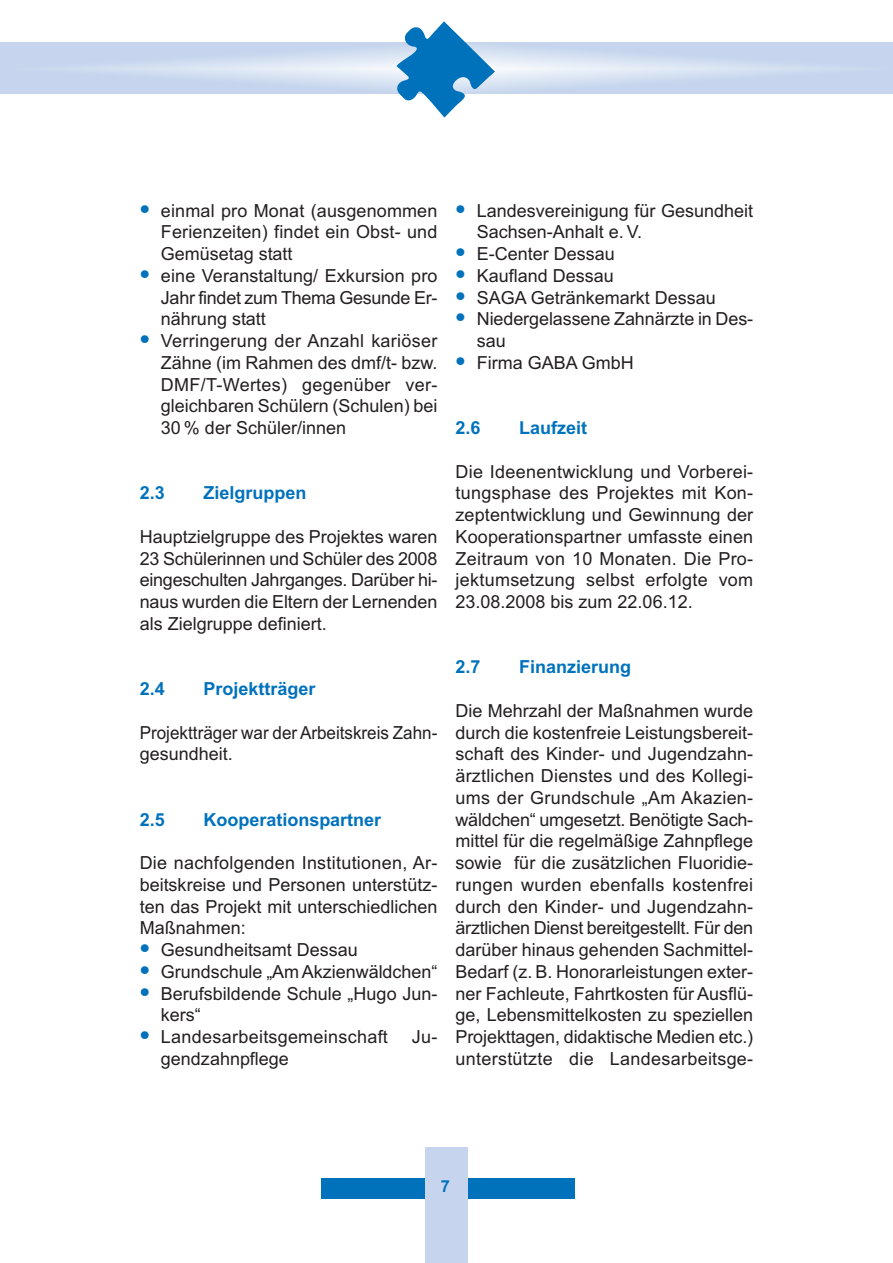
<style>
.page{position:relative;width:893px;height:1263px;background:#fff}
.page>*{position:absolute;margin:0;border:0;box-sizing:border-box;transform-origin:0 0}
.t1{font:18px/21.8px "Arial";color:#231f20;text-align:justify}
.t2{font:700 18px "Arial";color:#0072bc}
.t3{font:18px/21.8px "Arial";color:#231f20;scale:.95 1}
.t4{font:700 16.5px "Arial";color:#0072bc}
</style>
<div class="page">
<svg style="left:0;top:43px;width:893px;height:51px;background:#cddbef"></svg>
<div style="left:321px;top:1179px;width:253px;height:20px;background:#0072bc"></div>
<div style="left:425px;top:1147px;width:43px;height:116px;background:#c6d5ed"></div>
<svg style="left:394px;top:21px;width:101px;height:97px"></svg>
<p class="t1" style="left:161px;top:199px;width:278px;text-indent:-21px"><sup>●</sup> einmal pro Monat (ausgenommen Ferienzeiten) findet ein Obst- und Gemüsetag statt</p>
<p class="t1" style="left:161px;top:265px;width:278px;text-indent:-21px"><sup>●</sup> eine Veranstaltung/ Exkursion pro Jahr findet zum Thema Gesunde Er&shy;nährung statt</p>
<p class="t1" style="left:161px;top:330px;width:278px;text-indent:-21px"><sup>●</sup> Verringerung der Anzahl kariöser Zähne (im Rahmen des dmf/t- bzw.<br>DMF/T-Wertes) gegenüber ver&shy;gleichbaren Schülern (Schulen) bei 30 % der Schüler/innen</p>
<p class="t2" style="left:140px;top:483px;width:27px">2.3</p>
<p class="t2" style="left:203px;top:483px;width:105px">Zielgruppen</p>
<p class="t1" style="left:140px;top:526px;width:299px">Hauptzielgruppe des Projektes waren 23 Schülerinnen und Schüler des 2008 eingeschulten Jahrganges. Darüber hi&shy;naus wurden die Eltern der Lernenden als Zielgruppe definiert.</p>
<p class="t2" style="left:140px;top:678px;width:27px">2.4</p>
<p class="t2" style="left:203px;top:678px;width:114px">Projektträger</p>
<p class="t3" style="left:140px;top:721px;width:315px">Projektträger war der Arbeitskreis Zahn&shy;gesundheit.</p>
<p class="t2" style="left:140px;top:809px;width:27px">2.5</p>
<p class="t2" style="left:203px;top:809px;width:179px">Kooperationspartner</p>
<p class="t1" style="left:140px;top:852px;width:299px">Die nachfolgenden Institutionen, Ar&shy;beitskreise und Personen unterstütz&shy;ten das Projekt mit unterschiedlichen Maßnahmen:</p>
<p class="t1" style="left:140px;top:939px;width:220px"><sup>●</sup> Gesundheitsamt Dessau</p>
<p class="t1" style="left:140px;top:961px;width:299px"><sup>●</sup> Grundschule „Am Akzienwäldchen“</p>
<p class="t1" style="left:161px;top:982px;width:278px;text-indent:-21px"><sup>●</sup> Berufsbildende Schule „Hugo Jun&shy;kers“</p>
<p class="t1" style="left:140px;top:1026px;width:250px"><sup>●</sup> Landesarbeitsgemeinschaft</p>
<p class="t1" style="left:412px;top:1026px;width:27px">Ju-</p>
<p class="t1" style="left:161px;top:1048px;width:129px">gendzahnpflege</p>
<p class="t1" style="left:477px;top:199px;width:278px;text-indent:-21px"><sup>●</sup> Landesvereinigung für Gesundheit<br>Sachsen-Anhalt e. V.</p>
<p class="t1" style="left:455px;top:243px;width:161px"><sup>●</sup> E-Center Dessau</p>
<p class="t1" style="left:455px;top:265px;width:160px"><sup>●</sup> Kaufland Dessau</p>
<p class="t1" style="left:455px;top:286px;width:262px"><sup>●</sup> SAGA Getränkemarkt Dessau</p>
<p class="t1" style="left:477px;top:308px;width:278px;text-indent:-21px"><sup>●</sup> Niedergelassene Zahnärzte in Des&shy;sau</p>
<p class="t1" style="left:455px;top:352px;width:180px"><sup>●</sup> Firma GABA GmbH</p>
<p class="t2" style="left:455px;top:417px;width:27px">2.6</p>
<p class="t2" style="left:519px;top:417px;width:70px">Laufzeit</p>
<p class="t1" style="left:455px;top:460px;width:299px">Die Ideenentwicklung und Vorberei&shy;tungsphase des Projektes mit Kon&shy;zeptentwicklung und Gewinnung der Kooperationspartner umfasste einen Zeitraum von 10 Monaten. Die Pro&shy;jektumsetzung selbst erfolgte vom 23.08.2008 bis zum 22.06.12.</p>
<p class="t2" style="left:455px;top:657px;width:27px">2.7</p>
<p class="t2" style="left:519px;top:657px;width:114px">Finanzierung</p>
<p class="t1" style="left:455px;top:700px;width:299px">Die Mehrzahl der Maßnahmen wurde durch die kostenfreie Leistungsbereit&shy;schaft des Kinder- und Jugendzahn&shy;ärztlichen Dienstes und des Kollegi&shy;ums der Grundschule „Am Akazien&shy;wäldchen“ umgesetzt. Benötigte Sach&shy;mittel für die regelmäßige Zahnpflege sowie für die zusätzlichen Fluoridie&shy;rungen wurden ebenfalls kostenfrei durch den Kinder- und Jugendzahn&shy;ärztlichen Dienst bereitgestellt. Für den darüber hinaus gehenden Sachmittel-Bedarf (z. B. Honorarleistungen exter&shy;ner Fachleute, Fahrtkosten für Ausflü&shy;ge, Lebensmittelkosten zu speziellen Projekttagen, didaktische Medien etc.) unterstützte die Landesarbeitsge-</p>
<p class="t4" style="left:441px;top:1176px;width:11px">7</p>
</div>
